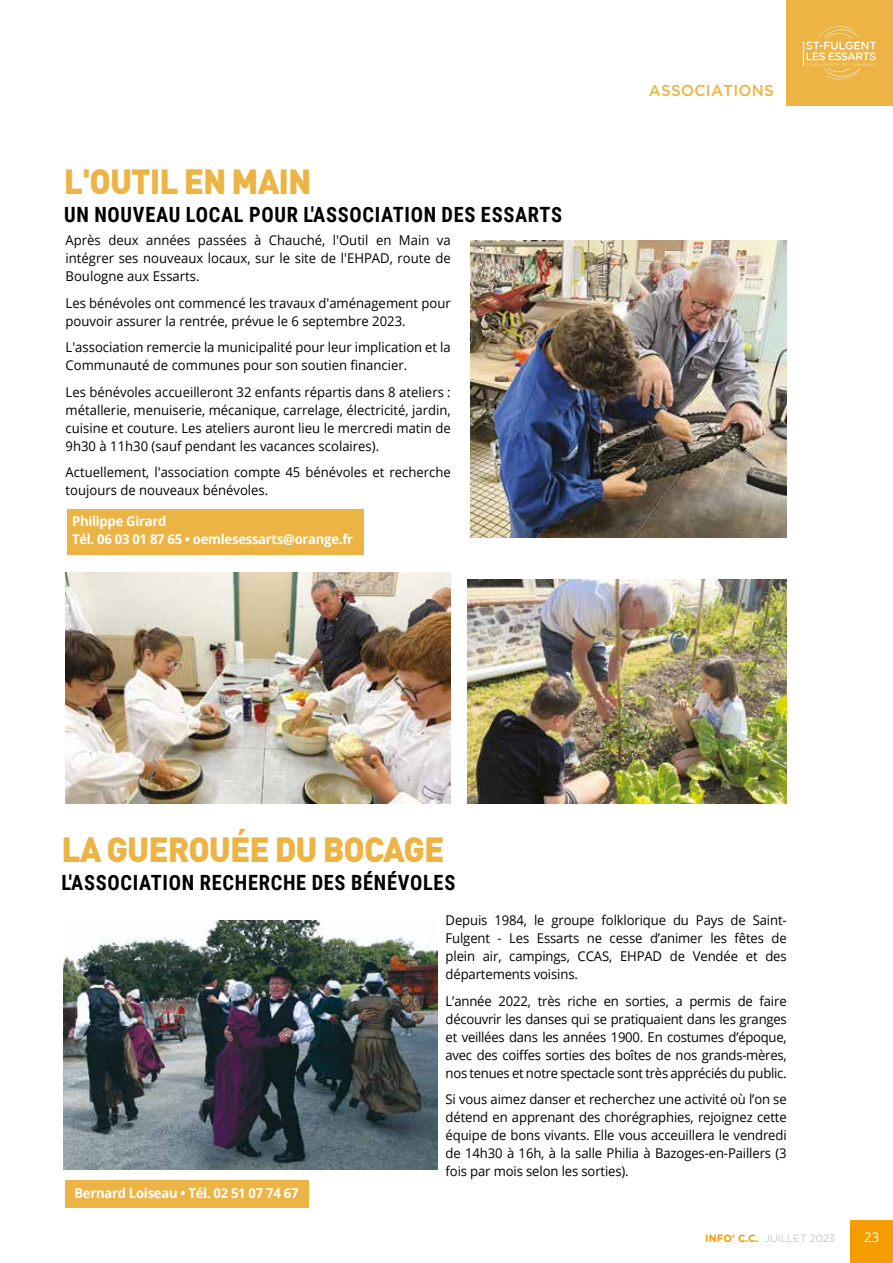
<style>
.page{position:relative;width:893px;height:1263px;background:#fff}
.page>*{position:absolute;margin:0;border:0;box-sizing:border-box;transform-origin:0 0}
.t1{font:900 34.5px "DIN Pro";letter-spacing:-.03em;color:#ecb445}
.t2{font:700 21px "Roboto Condensed";letter-spacing:.035em;color:#000}
.t3{font:500 15.75px "Gotham";letter-spacing:.015em;color:#ecb445}
.t4{font:13.5px/18px "Open Sans";color:#000;text-align:justify}
.t5{font:700 13.5px/18px "Open Sans";letter-spacing:-.02em;color:#fff}
.t6{font:13.5px "Open Sans";color:#fff}
.t7{font:300 10.5px "Gotham Rounded";color:#b3b2b2}
.s1{font-family:"Gotham";font-weight:700;color:#f59c00}
</style>
<div class="page">
<div style="left:850px;top:1220px;width:43px;height:43px;background:#f59c00"></div>
<div style="left:786px;top:0;width:107px;height:106px;background:#ecb445"></div>
<svg style="left:802px;top:26px;width:74px;height:54px"></svg>
<div style="left:66px;top:1180px;width:243px;height:27px;background:#ecb445"></div>
<img style="left:63px;top:921px;width:374px;height:249px">
<div style="left:68px;top:509px;width:296px;height:46px;background:#ecb445"></div>
<img style="left:66px;top:573px;width:385px;height:231px">
<img style="left:467px;top:579px;width:320px;height:225px">
<img style="left:471px;top:240px;width:316px;height:297px">
<h1 class="t1" style="left:64px;top:158px;width:249px">L'OUTIL EN MAIN</h1>
<h2 class="t2" style="left:64px;top:200px;width:499px">UN NOUVEAU LOCAL POUR L'ASSOCIATION DES ESSARTS</h2>
<p class="t4" style="left:66px;top:231px;width:387px">Après deux années passées à Chauché, l'Outil en Main va intégrer ses nouveaux locaux, sur le site de l'EHPAD, route de Boulogne aux Essarts.</p>
<p class="t4" style="left:66px;top:294px;width:387px">Les bénévoles ont commencé les travaux d'aménagement pour pouvoir assurer la rentrée, prévue le 6 septembre 2023.</p>
<p class="t4" style="left:66px;top:338px;width:387px">L'association remercie la municipalité pour leur implication et la<br>Communauté de communes pour son soutien financier.</p>
<p class="t4" style="left:66px;top:383px;width:387px">Les bénévoles accueilleront 32 enfants répartis dans 8 ateliers : métallerie, menuiserie, mécanique, carrelage, électricité, jardin, cuisine et couture. Les ateliers auront lieu le mercredi matin de 9h30 à 11h30 (sauf pendant les vacances scolaires).</p>
<p class="t4" style="left:66px;top:463px;width:387px">Actuellement, l'association compte 45 bénévoles et recherche toujours de nouveaux bénévoles.</p>
<p class="t5" style="left:72px;top:512px;width:282px">Philippe Girard<br>Tél. 06 03 01 87 65 • oemlesessarts@orange.fr</p>
<p class="t3" style="left:649px;top:82px;width:127px">ASSOCIATIONS</p>
<h1 class="t1" style="left:61px;top:826px;width:385px">LA GUEROUÉE DU BOCAGE</h1>
<h2 class="t2" style="left:62px;top:868px;width:395px">L'ASSOCIATION RECHERCHE DES BÉNÉVOLES</h2>
<p class="t4" style="left:446px;top:911px;width:343px">Depuis 1984, le groupe folklorique du Pays de Saint-Fulgent - Les Essarts ne cesse d’animer les fêtes de plein air, campings, CCAS, EHPAD de Vendée et des départements voisins.</p>
<p class="t4" style="left:446px;top:992px;width:343px">L’année 2022, très riche en sorties, a permis de faire découvrir les danses qui se pratiquaient dans les granges et veillées dans les années 1900. En costumes d’époque, avec des coiffes sorties des boîtes de nos grands-mères, nos tenues et notre spectacle sont très appréciés du public.</p>
<p class="t4" style="left:446px;top:1090px;width:343px">Si vous aimez danser et recherchez une activité où l’on se détend en apprenant des chorégraphies, rejoignez cette équipe de bons vivants. Elle vous acceuillera le vendredi de 14h30 à 16h, à la salle Philia à Bazoges-en-Paillers (3 fois par mois selon les sorties).</p>
<p class="t5" style="left:74px;top:1184px;width:226px">Bernard Loiseau • Tél. 02 51 07 74 67</p>
<p class="t7" style="left:705px;top:1231px;width:131px"><span class="s1">INFO’ C.C.</span> JUILLET 2023</p>
<p class="t6" style="left:864px;top:1227px;width:16px">23</p>
</div>
